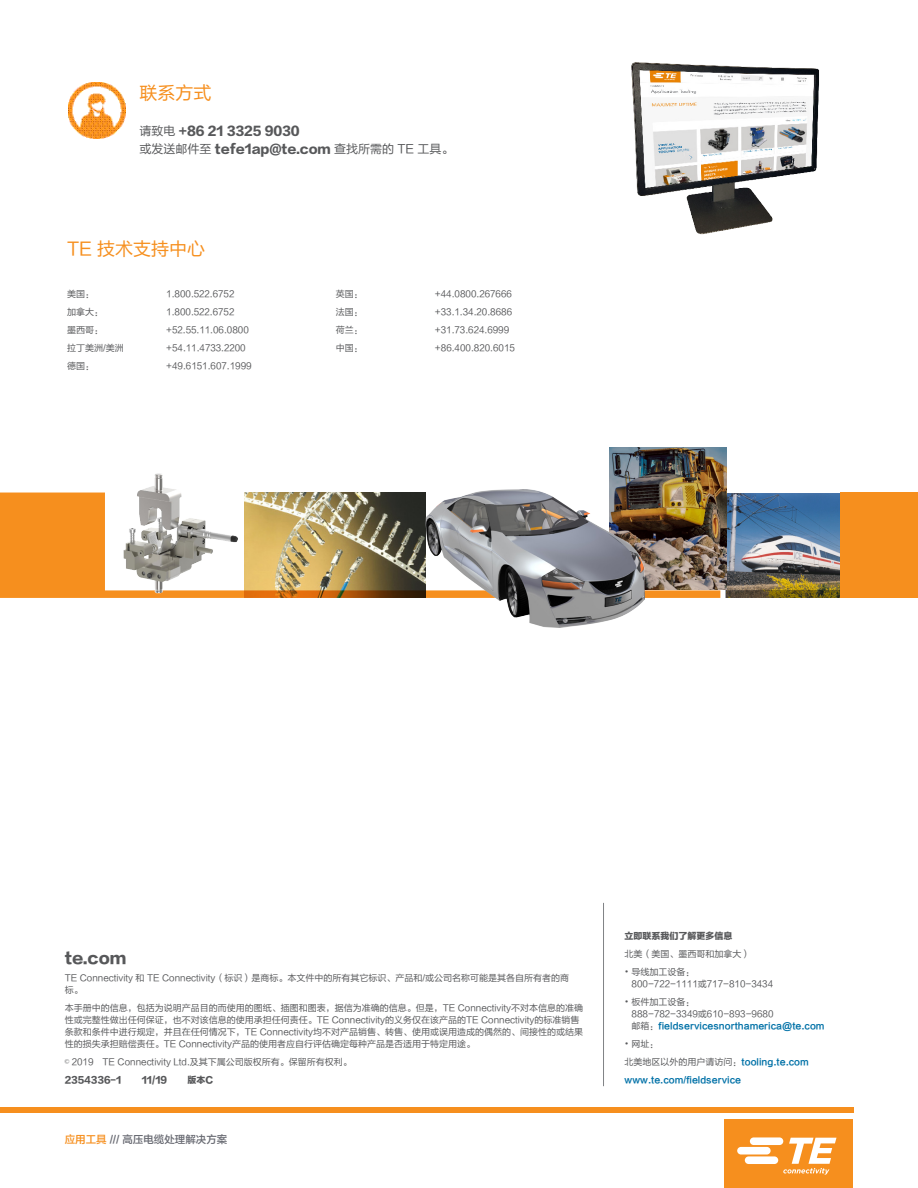
<style>
.page{position:relative;width:918px;height:1188px;background:#fff}
.page>*{position:absolute;margin:0;border:0;box-sizing:border-box;transform-origin:0 0}
.B_Body_Copy_Subhead{font:18px "FZLTHJW GB1 0";color:#f68f1e}
.Legal_Header{font:15px "FZLTTHJW GB1 0";color:#57585a}
.B_Body_Copy_Subhead-2{font:12px/18px "FZLTTHJW GB1 0";color:#57585a}
.B_Footer_Info{font:10.5px "FZLTZHK GBK1 0";color:#696b73}
.Legal{font:9px/12px "FZLTHJW GB1 0";color:#57585a}
.Contact_Numbers{font:9px "FZLTHJW GB1 0";color:#57585a}
.Legal_Bold{font:9px/12px "FZLTHJW GB1 0";color:#57585a}
.Legal_Bold-2{font:9px "FZLTZHK GBK1 0";color:#0071a7}
.Legal_Bold-3{font:9px "FZLTTHJW GB1 0";color:#57585a}
.s1{font-family:"FZLTHJW GB1 0"}
.s2{font-family:"Sim Sun"}
.s3{color:#f68f1e}
.s4{font-family:"FZLTZHK GBK1 0";color:#0071a7}
.s5{font-family:"FZLTHJW GB1 0";color:#57585a}
</style>
<div class="page">
<div style="left:0;top:1107px;width:853px;height:6px;background:#f68f1e"></div>
<div style="left:725px;top:1119px;width:128px;height:69px;background:#f68f1e"></div>
<svg style="left:737px;top:1137px;width:100px;height:38px"></svg>
<hr style="left:603px;top:903px;width:1px;height:183px;background:#808285">
<img style="left:631px;top:62px;width:188px;height:173px">
<img style="left:69px;top:83px;width:56px;height:56px">
<img style="left:727px;top:494px;width:114px;height:96px">
<img style="left:610px;top:448px;width:117px;height:142px">
<svg style="left:725px;top:590px;width:116px;height:8px"></svg>
<img style="left:0;top:493px;width:720px;height:105px">
<div style="left:841px;top:493px;width:77px;height:105px;background:#f68f1e"></div>
<img style="left:121px;top:473px;width:121px;height:122px">
<img style="left:426px;top:489px;width:219px;height:138px">
<p class="B_Body_Copy_Subhead" style="left:140px;top:83px;width:73px">联系方式</p>
<p class="B_Body_Copy_Subhead-2" style="left:140px;top:123px;width:315px"><span class="s1">请致电</span> +86 21 3325 9030<br><span class="s1">或发送邮件至</span> TEFE1AP@TE.COM <span class="s1">查找所需的 TE 工具。</span></p>
<p class="B_Body_Copy_Subhead" style="left:67px;top:239px;width:140px">TE 技术支持中心</p>
<p class="Contact_Numbers" style="left:67px;top:289px;width:28px">美国：</p>
<p class="Contact_Numbers" style="left:166px;top:289px;width:70px">1.800.522.6752</p>
<p class="Contact_Numbers" style="left:67px;top:307px;width:37px">加拿大：</p>
<p class="Contact_Numbers" style="left:166px;top:307px;width:70px">1.800.522.6752</p>
<p class="Contact_Numbers" style="left:67px;top:325px;width:37px">墨西哥：</p>
<p class="Contact_Numbers" style="left:166px;top:325px;width:84px">+52.55.11.06.0800</p>
<p class="Contact_Numbers" style="left:67px;top:343px;width:58px">拉丁美洲/美洲</p>
<p class="Contact_Numbers" style="left:166px;top:343px;width:81px">+54.11.4733.2200</p>
<p class="Contact_Numbers" style="left:67px;top:361px;width:28px">德国：</p>
<p class="Contact_Numbers" style="left:166px;top:361px;width:87px">+49.6151.607.1999</p>
<p class="Contact_Numbers" style="left:336px;top:289px;width:28px">英国：</p>
<p class="Contact_Numbers" style="left:435px;top:289px;width:79px">+44.0800.267666</p>
<p class="Contact_Numbers" style="left:336px;top:307px;width:28px">法国：</p>
<p class="Contact_Numbers" style="left:435px;top:307px;width:79px">+33.1.34.20.8686</p>
<p class="Contact_Numbers" style="left:336px;top:325px;width:28px">荷兰：</p>
<p class="Contact_Numbers" style="left:435px;top:325px;width:76px">+31.73.624.6999</p>
<p class="Contact_Numbers" style="left:336px;top:343px;width:28px">中国：</p>
<p class="Contact_Numbers" style="left:435px;top:343px;width:81px">+86.400.820.6015</p>
<p class="Legal_Header" style="left:65px;top:950px;width:63px">TE.COM</p>
<p class="Legal" style="left:65px;top:972px;width:506px">TE Connectivity 和 TE Connectivity（标识）是商标。本文件中的所有其它标识、产品和/或公司名称可能是其各自所有者的商标。</p>
<p class="Legal" style="left:65px;top:1002px;width:520px">本手册中的信息，包括为说明产品目的而使用的图纸、插图和图表，据信为准确的信息。但是，TE Connectivity不对本信息的准确性或完整性做出任何保证，也不对该信息的使用承担任何责任。TE Connectivity的义务仅在该产品的TE Connectivity的标准销售条款和条件中进行规定，并且在任何情况下，TE Connectivity均不对产品销售、转售、使用或误用造成的偶然的、间接性的或结果性的损失承担赔偿责任。TE Connectivity产品的使用者应自行评估确定每种产品是否适用于特定用途。</p>
<p class="Legal" style="left:65px;top:1056px;width:289px"><span class="s2">©</span> 2019 TE Connectivity Ltd.及其下属公司版权所有。保留所有权利。</p>
<p class="Legal_Bold-3" style="left:65px;top:1075px;width:58px">2354336-1</p>
<p class="Legal_Bold-3" style="left:142px;top:1075px;width:27px">11/19</p>
<p class="Legal_Bold-3" style="left:188px;top:1075px;width:27px">版本C</p>
<p class="B_Footer_Info" style="left:65px;top:1134px;width:164px"><span class="s3">应用工具</span> /// 高压电缆处理解决方案</p>
<p class="Legal_Bold-3" style="left:625px;top:931px;width:109px">立即联系我们了解更多信息</p>
<p class="Legal_Bold" style="left:625px;top:948px;width:127px">北美（美国、墨西哥和加拿大）</p>
<p class="Legal_Bold" style="left:632px;top:966px;width:143px;text-indent:-7px"><span class="s2">•</span> 导线加工设备：<br>800-722-1111或717-810-3434</p>
<p class="Legal_Bold" style="left:632px;top:996px;width:195px;text-indent:-7px"><span class="s2">•</span> 板件加工设备：<br>888-782-3349或610-893-9680<br>邮箱：<span class="s4">fieldservicesnorthamerica@te.com</span></p>
<p class="Legal_Bold" style="left:625px;top:1038px;width:35px"><span class="s2">•</span> 网址：</p>
<p class="Legal_Bold-2" style="left:625px;top:1057px;width:186px"><span class="s5">北美地区以外的用户请访问：</span>tooling.te.com</p>
<p class="Legal_Bold-2" style="left:625px;top:1075px;width:118px">www.te.com/fieldservice</p>
</div>
